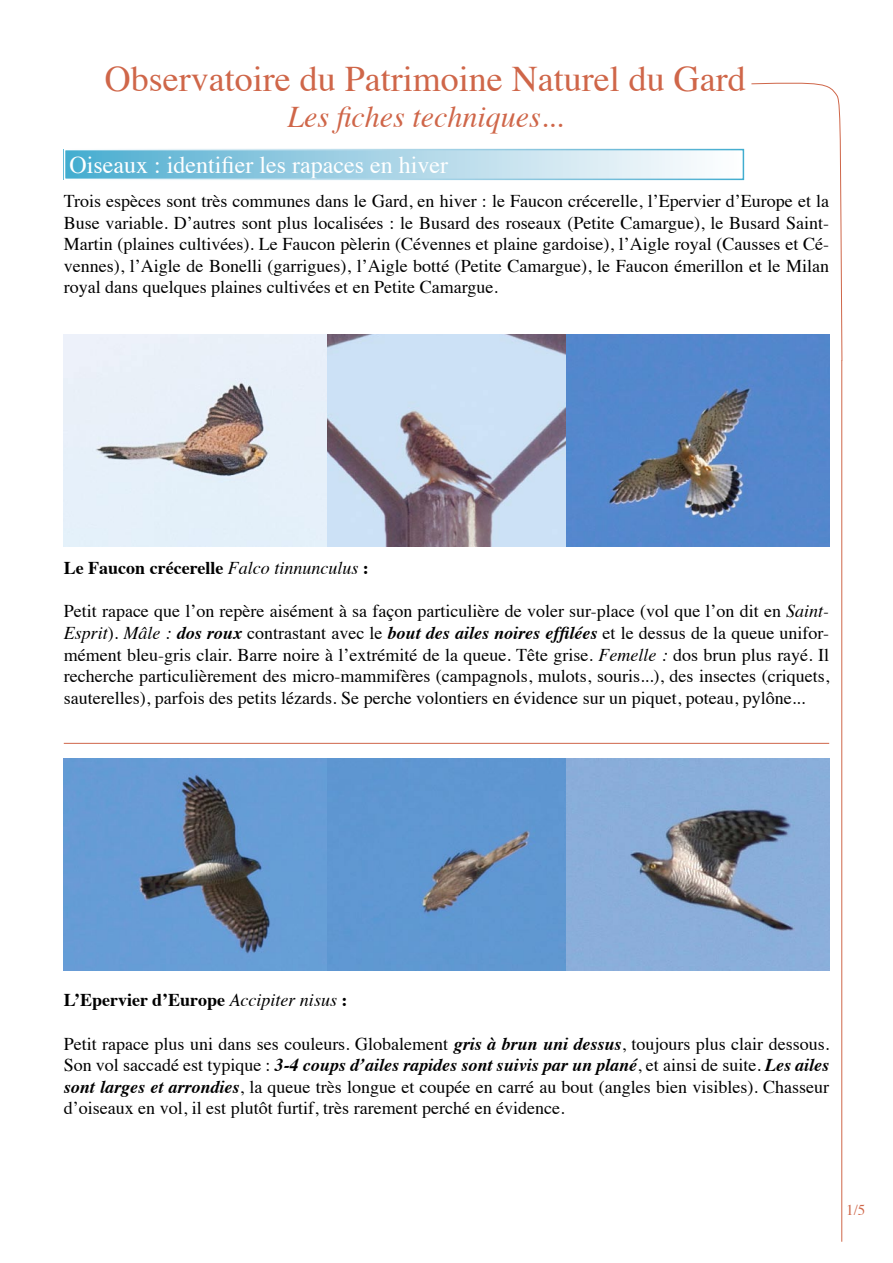
<style>
.page{position:relative;width:893px;height:1263px;background:#fff}
.page>*{position:absolute;margin:0;border:0;box-sizing:border-box;transform-origin:0 0}
.t1{font:36px "Times";color:#cf6649}
.t2{font:italic 30px "Times";color:#cf6649}
.t3{font:24px "Times";color:#fff}
.t4{font:18px/21.6px "Times";color:#000;text-align:justify}
.t5{font:700 18px "Times";color:#000}
.t6{font:15px "Times";color:#cf6649}
.s1{font-weight:400;font-style:italic}
.s2{font-style:italic}
.s3{font-weight:700;font-style:italic}
</style>
<div class="page">
<div style="left:64px;top:150px;width:680px;height:29px;background:linear-gradient(to right,#4fadd0,#fff)"></div>
<div style="left:64px;top:149px;width:680px;height:31px;border:2px solid #fff"></div>
<svg style="left:751px;top:82px;width:92px;height:279px"></svg>
<hr style="left:841px;top:360px;width:1px;height:882px;background:#cf6649">
<img style="left:565px;top:334px;width:264px;height:213px">
<img style="left:326px;top:334px;width:239px;height:213px">
<img style="left:64px;top:334px;width:262px;height:213px">
<hr style="left:64px;top:743px;width:765px;height:1px;background:#cf6649">
<img style="left:565px;top:758px;width:264px;height:213px">
<div style="left:326px;top:758px;width:239px;height:213px;background:#6097d1"></div>
<img style="left:64px;top:758px;width:262px;height:213px">
<h1 class="t1" style="left:105px;top:45px;width:642px">Observatoire du Patrimoine Naturel du Gard</h1>
<h2 class="t2" style="left:287px;top:91px;width:277px">Les fiches techniques...</h2>
<h3 class="t3" style="left:70px;top:142px;width:380px">Oiseaux : identifier les rapaces en hiver</h3>
<p class="t4" style="left:64px;top:189px;width:767px">Trois espèces sont très communes dans le Gard, en hiver : le Faucon crécerelle, l’Epervier d’Europe et la Buse variable. D’autres sont plus localisées : le Busard des roseaux (Petite Camargue), le Busard Saint-Martin (plaines cultivées). Le Faucon pèlerin (Cévennes et plaine gardoise), l’Aigle royal (Causses et Cé&shy;vennes), l’Aigle de Bonelli (garrigues), l’Aigle botté (Petite Camargue), le Faucon émerillon et le Milan royal dans quelques plaines cultivées et en Petite Camargue.</p>
<p class="t5" style="left:64px;top:551px;width:307px">Le Faucon crécerelle <span class="s1">Falco tinnunculus</span> :</p>
<p class="t4" style="left:64px;top:599px;width:767px">Petit rapace que l’on repère aisément à sa façon particulière de voler sur-place (vol que l’on dit en <span class="s2">Saint-Esprit</span>). <span class="s2">Mâle :</span> <span class="s3">dos roux</span> contrastant avec le <span class="s3">bout des ailes noires effilées</span> et le dessus de la queue unifor&shy;mément bleu-gris clair. Barre noire à l’extrémité de la queue. Tête grise. <span class="s2">Femelle :</span> dos brun plus rayé. Il recherche particulièrement des micro-mammifères (campagnols, mulots, souris...), des insectes (criquets, sauterelles), parfois des petits lézards. Se perche volontiers en évidence sur un piquet, poteau, pylône...</p>
<p class="t5" style="left:64px;top:983px;width:285px">L’Epervier d’Europe <span class="s1">Accipiter nisus</span> :</p>
<p class="t4" style="left:64px;top:1031px;width:767px">Petit rapace plus uni dans ses couleurs. Globalement <span class="s3">gris à brun uni dessus</span>, toujours plus clair dessous.<br>Son vol saccadé est typique : <span class="s3">3-4 coups d’ailes rapides sont suivis par un plané</span>, et ainsi de suite. <span class="s3">Les ailes sont larges et arrondies</span>, la queue très longue et coupée en carré au bout (angles bien visibles). Chasseur d’oiseaux en vol, il est plutôt furtif, très rarement perché en évidence.</p>
<p class="t6" style="left:846px;top:1195px;width:21px">1/5</p>
</div>
